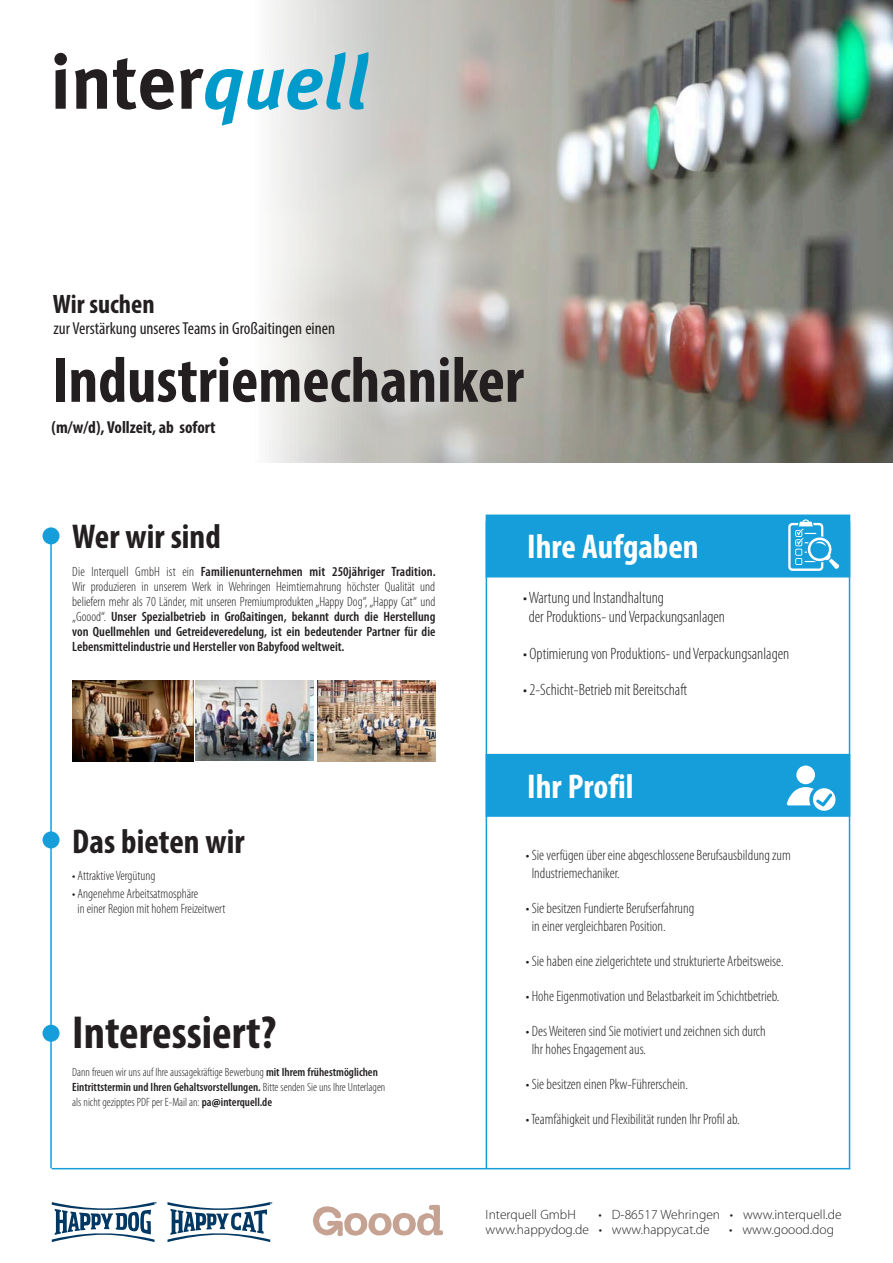
<style>
.page{position:relative;width:893px;height:1263px;background:#fff}
.page>*{position:absolute;margin:0;border:0;box-sizing:border-box;transform-origin:0 0}
.t1{font:700 condensed 64.8px "Myriad Pro";color:#231f20}
.t2{font:700 condensed 46.5px "Myriad Pro";color:#231f20}
.t3{font:700 condensed 34.5px "Myriad Pro";color:#231f20}
.t4{font:700 condensed 34.5px "Myriad Pro";color:#fff}
.t5{font:700 condensed 26.85px "Myriad Pro";color:#231f20}
.t6{font:condensed 17.4px "Myriad Pro";color:#231f20}
.t7{font:700 condensed 17.4px "Myriad Pro";color:#231f20}
.t8{font:300 condensed 16.5px/19.5px "Myriad Pro";color:#231f20}
.t9{font:300 condensed 15px/18px "Myriad Pro";color:#231f20}
.t10{font:600 condensed 13.5px/15px "Myriad Pro";color:#231f20;text-align:justify}
.t11{font:300 13.5px/15px "Myriad Pro";color:#231f20}
.t12{font:300 condensed 13.5px/15px "Myriad Pro";color:#231f20}
.t13{font:300 condensed 12px/15px "Myriad Pro";color:#231f20}
.s1{font-weight:300}
.s2{font-weight:600}
.s3{font-weight:900;font-stretch:normal}
</style>
<div class="page">
<div style="left:486px;top:514px;width:364px;height:63px;background:#159eda;border:2px solid #159eda"></div>
<img style="left:269px;top:0;width:624px;height:462px">
<svg style="left:54px;top:53px;width:13px;height:56px"></svg>
<svg style="left:75px;top:69px;width:32px;height:40px"></svg>
<svg style="left:113px;top:58px;width:61px;height:52px"></svg>
<svg style="left:180px;top:52px;width:189px;height:74px"></svg>
<img style="left:196px;top:680px;width:118px;height:81px">
<img style="left:72px;top:680px;width:121px;height:81px">
<img style="left:317px;top:680px;width:118px;height:81px">
<div style="left:43px;top:527px;width:17px;height:17px;background:#159eda;border-radius:50%"></div>
<div style="left:43px;top:831px;width:17px;height:17px;background:#159eda;border-radius:50%"></div>
<div style="left:43px;top:1025px;width:17px;height:17px;background:#159eda;border-radius:50%"></div>
<div style="left:486px;top:754px;width:364px;height:63px;background:#159eda;border:2px solid #159eda"></div>
<div style="left:796px;top:765px;width:19px;height:19px;background:#fff;border-radius:50%"></div>
<svg style="left:787px;top:787px;width:48px;height:24px"></svg>
<hr style="left:50px;top:544px;width:2px;height:624px;background:#159eda">
<hr style="left:52px;top:1168px;width:798px;height:1px;background:#159eda">
<svg style="left:788px;top:519px;width:51px;height:52px"></svg>
<svg style="left:52px;top:1202px;width:105px;height:40px"></svg>
<svg style="left:167px;top:1202px;width:105px;height:40px"></svg>
<svg style="left:313px;top:1205px;width:130px;height:31px"></svg>
<h3 class="t5" style="left:53px;top:288px;width:103px">Wir suchen</h3>
<p class="t6" style="left:54px;top:318px;width:283px">zur Verstärkung unseres Teams in Großaitingen einen</p>
<h1 class="t1" style="left:52px;top:340px;width:473px">Industriemechaniker</h1>
<p class="t7" style="left:52px;top:417px;width:165px">(m/w/d), Vollzeit, ab sofort</p>
<h3 class="t3" style="left:72px;top:515px;width:150px">Wer wir sind</h3>
<p class="t10" style="left:72px;top:564px;width:365px"><span class="s1">Die Interquell GmbH ist ein</span> Familienunternehmen mit 250jähriger Tradition.<br><span class="s1">Wir produzieren in unserem Werk in Wehringen Heimtiernahrung höchster Qualität und beliefern mehr als 70 Länder, mit unseren Premiumprodukten „Happy Dog“, „Happy Cat“ und „Goood“.</span> Unser Spezialbetrieb in Großaitingen, bekannt durch die Herstellung von Quellmehlen und Getreideveredelung, ist ein bedeutender Partner für die Lebensmittelindustrie und Hersteller von Babyfood weltweit.</p>
<h3 class="t3" style="left:72px;top:819px;width:174px">Das bieten wir</h3>
<p class="t12" style="left:72px;top:868px;width:85px">• Attraktive Vergütung</p>
<p class="t12" style="left:78px;top:885px;width:149px;text-indent:-5px">• Angenehme Arbeitsatmosphäre<br>in einer Region mit hohem Freizeitwert</p>
<h2 class="t2" style="left:72px;top:1003px;width:205px">Interessiert?</h2>
<p class="t13" style="left:72px;top:1064px;width:315px">Dann freuen wir uns auf Ihre aussagekräftige Bewerbung <span class="s2">mit Ihrem frühestmöglichen<br>Eintrittstermin und Ihren Gehaltsvorstellungen.</span> Bitte senden Sie uns Ihre Unterlagen als nicht gezipptes PDF per E-Mail an: <span class="s2">pa</span><span class="s3">@</span><span class="s2">interquell.de</span></p>
<h3 class="t4" style="left:527px;top:525px;width:173px">Ihre Aufgaben</h3>
<p class="t8" style="left:529px;top:587px;width:198px;text-indent:-6px">• Wartung und Instandhaltung<br>der Produktions- und Verpackungsanlagen</p>
<p class="t8" style="left:523px;top:643px;width:268px">• Optimierung von Produktions- und Verpackungsanlagen</p>
<p class="t8" style="left:523px;top:680px;width:166px">• 2-Schicht-Betrieb mit Bereitschaft</p>
<h3 class="t4" style="left:527px;top:765px;width:108px">Ihr Profil</h3>
<p class="t9" style="left:532px;top:846px;width:261px;text-indent:-6px">• Sie verfügen über eine abgeschlossene Berufsausbildung zum<br>Industriemechaniker.</p>
<p class="t9" style="left:532px;top:899px;width:164px;text-indent:-6px">• Sie besitzen Fundierte Berufserfahrung in einer vergleichbaren Position.</p>
<p class="t9" style="left:526px;top:952px;width:259px">• Sie haben eine zielgerichtete und strukturierte Arbeitsweise.</p>
<p class="t9" style="left:526px;top:987px;width:255px">• Hohe Eigenmotivation und Belastbarkeit im Schichtbetrieb.</p>
<p class="t9" style="left:532px;top:1022px;width:236px;text-indent:-6px">• Des Weiteren sind Sie motiviert und zeichnen sich durch<br>Ihr hohes Engagement aus.</p>
<p class="t9" style="left:526px;top:1075px;width:164px">• Sie besitzen einen Pkw-Führerschein.</p>
<p class="t9" style="left:526px;top:1110px;width:215px">• Teamfähigkeit und Flexibilität runden Ihr Profil ab.</p>
<p class="t11" style="left:486px;top:1206px;width:358px;text-indent:113px">• D-86517 Wehringen • www.interquell.de www.happydog.de • www.happycat.de</p>
<p class="t11" style="left:486px;top:1206px;width:92px">Interquell GmbH</p>
<p class="t11" style="left:729px;top:1221px;width:106px">• www.goood.dog</p>
</div>
